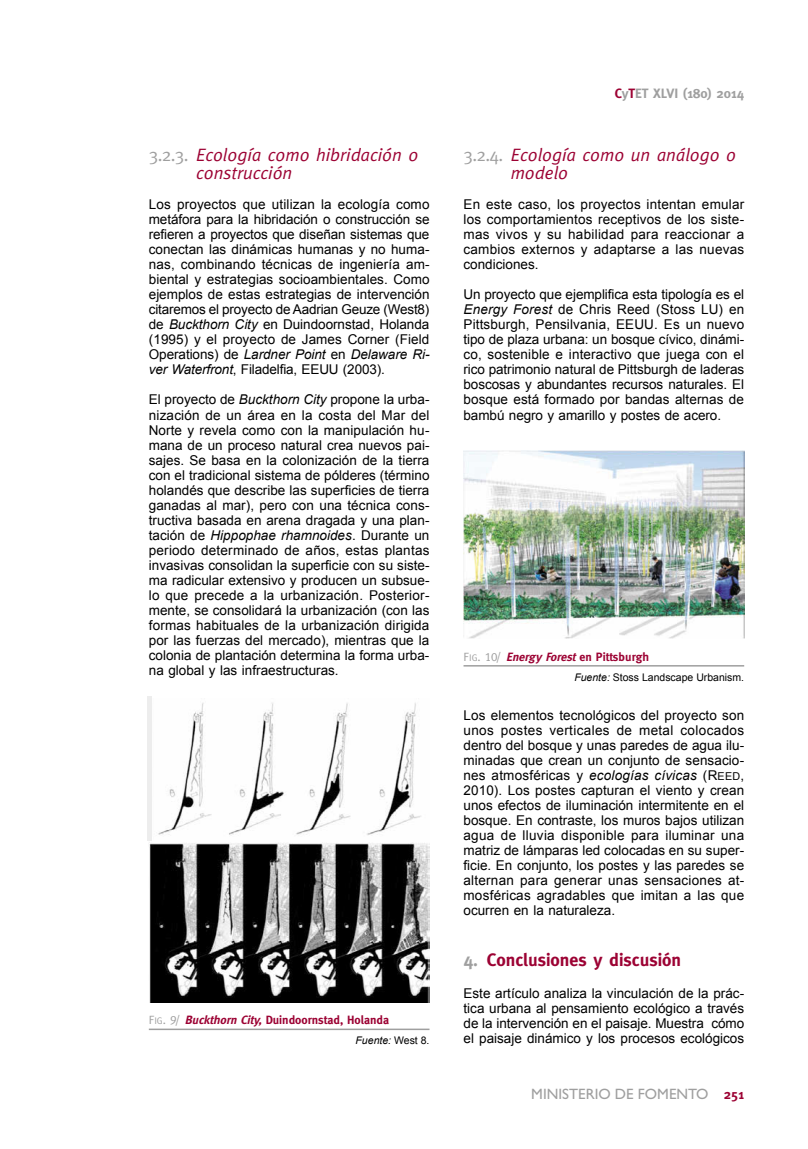
<style>
.page{position:relative;width:808px;height:1149px;background:#fff}
.page>*{position:absolute;margin:0;border:0;box-sizing:border-box;transform-origin:0 0}
.t1{font:italic 18px/18px "Meta";color:#9c0233}
.t2{font:700 18px "Meta";color:#9c0233}
.t3{font:15px "Gill Sans";color:#9f9f9f}
.t4{font:13.5px/15px "Arial";color:#000;text-align:justify}
.t5{font:700 13.5px "Meta";color:#9f9f9f}
.t6{font:700 12px "Meta";color:#9c0233}
.t7{font:italic 700 12px "Meta";color:#9c0233}
.t8{font:10.5px "Arial";color:#000}
.t9{font:italic 10.5px "Arial";color:#000}
.s1{font-family:"Meta Normal SC800";font-style:normal;color:#9f9f9f}
.s2{font-style:italic}
.s3{font-family:"Meta Caps SC800";font-weight:400;color:#9f9f9f}
.s4{font-family:"Meta Caps SC800";font-weight:400;font-size:9.6px;color:#9f9f9f}
.s5{font-style:normal}
.s6{color:#9c0233}
.s7{font-family:"Meta Caps SC800";font-weight:400;font-style:normal;color:#9f9f9f}
.s8{font-family:"Meta Caps SC800";font-weight:400;font-style:normal;font-size:9.6px;color:#9f9f9f}
.s9{font-family:"Arial MT SC800"}
.s10{font-family:"Arial MT SC800";font-size:10.8px}
.s11{color:#9f9f9f}
.s12{font-family:"Meta";font-weight:700;font-size:13.5px;color:#9c0233}
</style>
<div class="page">
<hr style="left:149px;top:1028px;width:280px;height:1px;background:#9f9f9f">
<img style="left:149px;top:703px;width:280px;height:299px">
<hr style="left:463px;top:665px;width:281px;height:1px;background:#9f9f9f">
<img style="left:463px;top:450px;width:281px;height:188px">
<div style="left:147px;top:696px;width:5px;height:144px;background:#ededed"></div>
<h1 class="t1" style="left:196px;top:146px;width:224px;text-indent:-47px"><span class="s1">3.2.3.</span> Ecología como hibridación o construcción</h1>
<p class="t4" style="left:149px;top:197px;width:282px">Los proyectos que utilizan la ecología como metáfora para la hibridación o construcción se refieren a proyectos que diseñan sistemas que conectan las dinámicas humanas y no huma&shy;nas, combinando técnicas de ingeniería am&shy;biental y estrategias socioambientales. Como ejemplos de estas estrategias de intervención citaremos el proyecto de Aadrian Geuze (West8) de <span class="s2">Buckthorn City</span> en Duindoornstad, Holanda (1995) y el proyecto de James Corner (Field Operations) de <span class="s2">Lardner Point</span> en <span class="s2">Delaware Ri&shy;ver Waterfront</span>, Filadelfia, EEUU (2003).</p>
<p class="t4" style="left:149px;top:392px;width:282px">El proyecto de <span class="s2">Buckthorn City</span> propone la urba&shy;nización de un área en la costa del Mar del Norte y revela como con la manipulación hu&shy;mana de un proceso natural crea nuevos pai&shy;sajes. Se basa en la colonización de la tierra con el tradicional sistema de pólderes (término holandés que describe las superficies de tierra ganadas al mar), pero con una técnica cons&shy;tructiva basada en arena dragada y una plan&shy;tación de <span class="s2">Hippophae rhamnoides</span>. Durante un periodo determinado de años, estas plantas invasivas consolidan la superficie con su siste&shy;ma radicular extensivo y producen un subsue&shy;lo que precede a la urbanización. Posterior&shy;mente, se consolidará la urbanización (con las formas habituales de la urbanización dirigida por las fuerzas del mercado), mientras que la colonia de plantación determina la forma urba&shy;na global y las infraestructuras.</p>
<p class="t6" style="left:149px;top:1012px;width:242px"><span class="s3">F</span><span class="s4">ig</span><span class="s3">. 9/</span> <span class="s2">Buckthorn City,</span> Duindoornstad, Holanda</p>
<p class="t9" style="left:356px;top:1034px;width:75px">Fuente: <span class="s5">West 8.</span></p>
<p class="t5" style="left:615px;top:85px;width:131px"><span class="s6">C</span>y<span class="s6">T</span>ET XLVI (180) 2014</p>
<h1 class="t1" style="left:511px;top:146px;width:227px;text-indent:-47px"><span class="s1">3.2.4.</span> Ecología como un análogo o modelo</h1>
<p class="t4" style="left:463px;top:197px;width:282px">En este caso, los proyectos intentan emular los comportamientos receptivos de los siste&shy;mas vivos y su habilidad para reaccionar a cambios externos y adaptarse a las nuevas condiciones.</p>
<p class="t4" style="left:463px;top:287px;width:282px">Un proyecto que ejemplifica esta tipología es el <span class="s2">Energy Forest</span> de Chris Reed (Stoss LU) en Pittsburgh, Pensilvania, EEUU. Es un nuevo tipo de plaza urbana: un bosque cívico, dinámi&shy;co, sostenible e interactivo que juega con el rico patrimonio natural de Pittsburgh de laderas boscosas y abundantes recursos naturales. El bosque está formado por bandas alternas de bambú negro y amarillo y postes de acero.</p>
<p class="t7" style="left:463px;top:649px;width:187px"><span class="s7">F</span><span class="s8">ig</span><span class="s7">. 10/</span> Energy Forest <span class="s5">en Pittsburgh</span></p>
<p class="t8" style="left:574px;top:671px;width:171px"><span class="s2">Fuente:</span> Stoss Landscape Urbanism.</p>
<p class="t4" style="left:463px;top:707px;width:282px">Los elementos tecnológicos del proyecto son unos postes verticales de metal colocados dentro del bosque y unas paredes de agua ilu&shy;minadas que crean un conjunto de sensacio&shy;nes atmosféricas y <span class="s2">ecologías cívicas</span> (<span class="s9">R</span><span class="s10">EED</span>, 2010). Los postes capturan el viento y crean unos efectos de iluminación intermitente en el bosque. En contraste, los muros bajos utilizan agua de lluvia disponible para iluminar una matriz de lámparas led colocadas en su super&shy;ficie. En conjunto, los postes y las paredes se alternan para generar unas sensaciones at&shy;mosféricas agradables que imitan a las que ocurren en la naturaleza.</p>
<h1 class="t2" style="left:463px;top:949px;width:219px"><span class="s11">4.</span> Conclusiones y discusión</h1>
<p class="t4" style="left:463px;top:985px;width:282px">Este artículo analiza la vinculación de la prác&shy;tica urbana al pensamiento ecológico a través de la intervención en el paisaje. Muestra cómo el paisaje dinámico y los procesos ecológicos</p>
<p class="t3" style="left:531px;top:1084px;width:214px">MINISTERIO DE FOMENTO <span class="s12">251</span></p>
</div>
